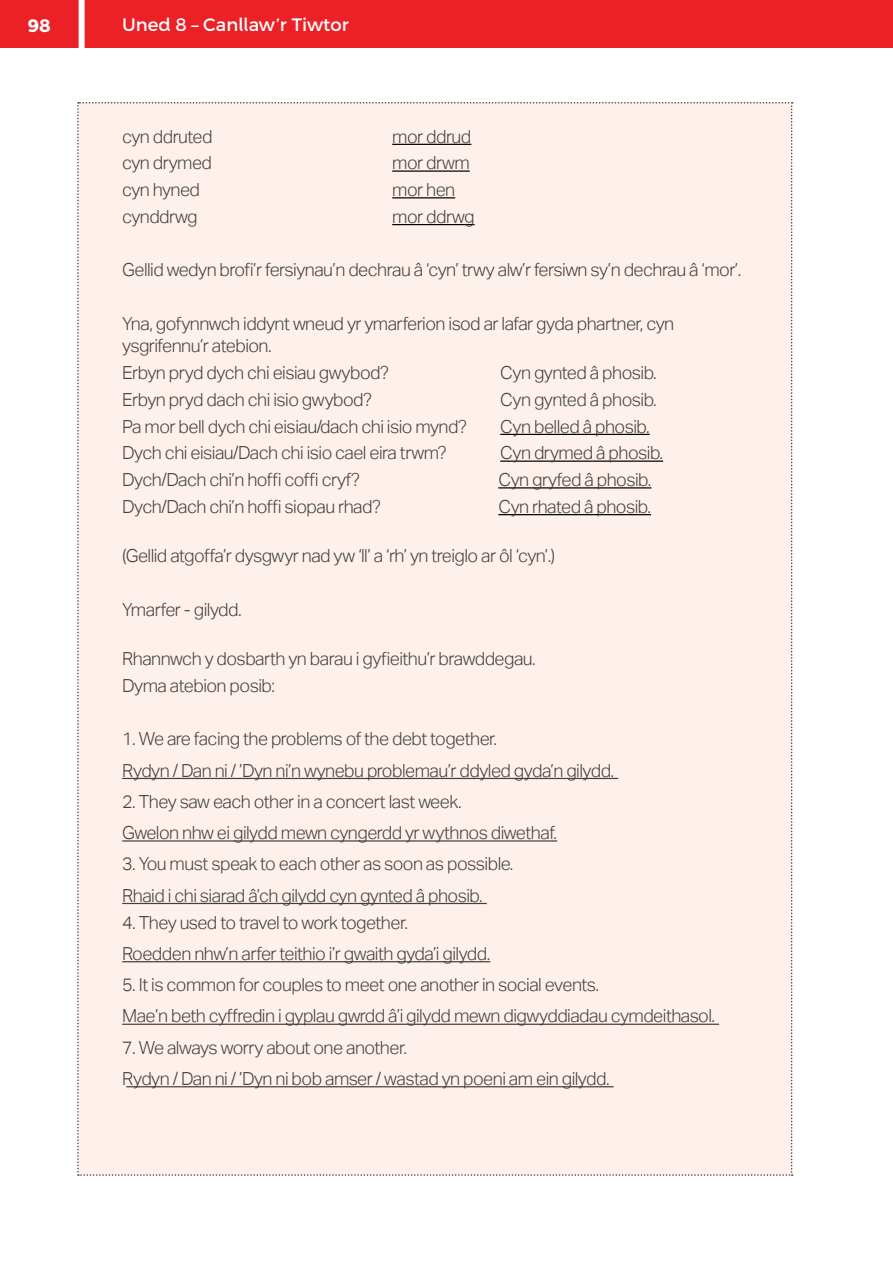
<style>
.page{position:relative;width:893px;height:1263px;background:#fff}
.page>*{position:absolute;margin:0;border:0;box-sizing:border-box;transform-origin:0 0}
.t1{font:300 18px/31.2px "Aktiv Grotesk";letter-spacing:-.03em;color:#414042}
.t2{font:18px "Cymraeg";color:#fff}
.t3{font:700 18px "Cymraeg";color:#fff}
</style>
<div class="page">
<div style="left:0;top:0;width:893px;height:48px;background:#ec2027"></div>
<div style="left:79px;top:0;width:6px;height:60px;background:#fff"></div>
<div style="left:77px;top:102px;width:716px;height:1074px;background:#fef1eb"></div>
<hr style="left:392px;top:144px;width:79px;height:1px;background:#000">
<hr style="left:392px;top:170px;width:78px;height:2px;background:#000">
<hr style="left:392px;top:197px;width:63px;height:1px;background:#000">
<hr style="left:392px;top:224px;width:82px;height:1px;background:#000">
<hr style="left:500px;top:434px;width:150px;height:1px;background:#000">
<hr style="left:500px;top:460px;width:163px;height:2px;background:#000">
<hr style="left:498px;top:487px;width:153px;height:1px;background:#000">
<hr style="left:498px;top:514px;width:153px;height:1px;background:#000">
<hr style="left:122px;top:778px;width:496px;height:1px;background:#414042">
<hr style="left:122px;top:840px;width:435px;height:1px;background:#414042">
<hr style="left:122px;top:903px;width:365px;height:1px;background:#414042">
<hr style="left:122px;top:961px;width:368px;height:1px;background:#414042">
<hr style="left:122px;top:1024px;width:597px;height:1px;background:#414042">
<hr style="left:126px;top:1086px;width:488px;height:1px;background:#414042">
<p class="t3" style="left:28px;top:14px;width:24px">98</p>
<p class="t2" style="left:122px;top:14px;width:228px">Uned 8 – Canllaw’r Tiwtor</p>
<p class="t1" style="left:122px;top:121px;width:92px">cyn ddruted</p>
<p class="t1" style="left:392px;top:121px;width:81px">mor ddrud</p>
<p class="t1" style="left:122px;top:147px;width:91px">cyn drymed</p>
<p class="t1" style="left:392px;top:147px;width:79px">mor drwm</p>
<p class="t1" style="left:122px;top:174px;width:79px">cyn hyned</p>
<p class="t1" style="left:392px;top:174px;width:65px">mor hen</p>
<p class="t1" style="left:122px;top:201px;width:77px">cynddrwg</p>
<p class="t1" style="left:392px;top:201px;width:84px">mor ddrwg</p>
<p class="t1" style="left:122px;top:254px;width:621px">Gellid wedyn brofi’r fersiynau’n dechrau â ‘cyn’ trwy alw’r fersiwn sy’n dechrau â ‘mor’.</p>
<p class="t1" style="left:122px;top:312px;width:553px;line-height:22.5px">Yna, gofynnwch iddynt wneud yr ymarferion isod ar lafar gyda phartner, cyn ysgrifennu’r atebion.</p>
<p class="t1" style="left:122px;top:357px;width:268px">Erbyn pryd dych chi eisiau gwybod?</p>
<p class="t1" style="left:500px;top:357px;width:158px">Cyn gynted â phosib.</p>
<p class="t1" style="left:122px;top:384px;width:251px">Erbyn pryd dach chi isio gwybod?</p>
<p class="t1" style="left:500px;top:384px;width:158px">Cyn gynted â phosib.</p>
<p class="t1" style="left:122px;top:411px;width:346px">Pa mor bell dych chi eisiau/dach chi isio mynd?</p>
<p class="t1" style="left:500px;top:411px;width:151px">Cyn belled â phosib.</p>
<p class="t1" style="left:122px;top:437px;width:326px">Dych chi eisiau/Dach chi isio cael eira trwm?</p>
<p class="t1" style="left:500px;top:437px;width:164px">Cyn drymed â phosib.</p>
<p class="t1" style="left:122px;top:464px;width:240px">Dych/Dach chi’n hoffi coffi cryf?</p>
<p class="t1" style="left:498px;top:464px;width:155px">Cyn gryfed â phosib.</p>
<p class="t1" style="left:122px;top:491px;width:260px">Dych/Dach chi’n hoffi siopau rhad?</p>
<p class="t1" style="left:498px;top:491px;width:154px">Cyn rhated â phosib.</p>
<p class="t1" style="left:122px;top:540px;width:435px">(Gellid atgoffa’r dysgwyr nad yw ‘ll’ a ‘rh’ yn treiglo ar ôl ‘cyn’.)</p>
<p class="t1" style="left:122px;top:594px;width:121px">Ymarfer - gilydd.</p>
<p class="t1" style="left:122px;top:645px;width:415px;line-height:26.7px">Rhannwch y dosbarth yn barau i gyfieithu’r brawddegau.<br>Dyma atebion posib:</p>
<p class="t1" style="left:122px;top:723px;width:493px">1. We are facing the problems of the debt together.<br>Rydyn / Dan ni / ’Dyn ni’n wynebu problemau’r ddyled gyda’n gilydd.</p>
<p class="t1" style="left:122px;top:786px;width:436px">2. They saw each other in a concert last week.<br>Gwelon nhw ei gilydd mewn cyngerdd yr wythnos diwethaf.</p>
<p class="t1" style="left:122px;top:848px;width:393px">3. You must speak to each other as soon as possible.<br>Rhaid i chi siarad â’ch gilydd cyn gynted â phosib.</p>
<p class="t1" style="left:122px;top:907px;width:370px">4. They used to travel to work together.<br>Roedden nhw’n arfer teithio i’r gwaith gyda’i gilydd.</p>
<p class="t1" style="left:122px;top:969px;width:594px">5. It is common for couples to meet one another in social events.<br>Mae’n beth cyffredin i gyplau gwrdd â’i gilydd mewn digwyddiadau cymdeithasol.</p>
<p class="t1" style="left:122px;top:1032px;width:489px">7. We always worry about one another.<br>Rydyn / Dan ni / ’Dyn ni bob amser / wastad yn poeni am ein gilydd.</p>
</div>
